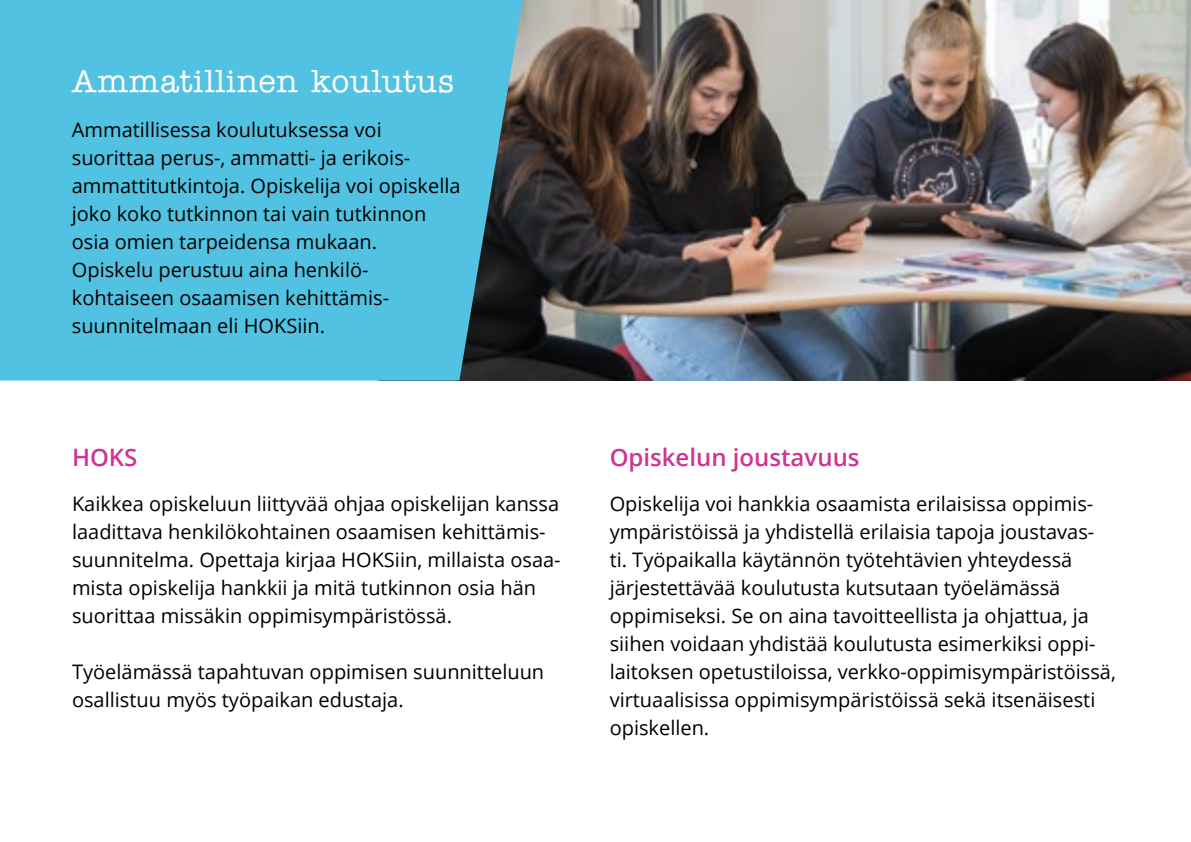
<style>
.page{position:relative;width:1191px;height:842px;background:#fff}
.page>*{position:absolute;margin:0;border:0;box-sizing:border-box;transform-origin:0 0}
.ammatillinen_koulutu{font:500 32px "American Typewriter ITC Pro";letter-spacing:.02em;color:#fff}
.Alaotsikko{font:600 24px "Open Sans";color:#cf3493}
.leipis{font:20px/28px "Open Sans";color:#000}
</style>
<div class="page">
<img style="left:523px;top:0;width:668px;height:381px">
<div style="left:0;top:0;width:523px;height:381px;background:#51c2e1"></div>
<p class="ammatillinen_koulutu" style="left:72px;top:61px;width:384px">Ammatillinen koulutus</p>
<p class="leipis" style="left:72px;top:115px;width:311px">Ammatillisessa koulutuksessa voi</p>
<p class="leipis" style="left:72px;top:143px;width:340px">suorittaa perus-, ammatti- ja erikois-</p>
<p class="leipis" style="left:72px;top:171px;width:390px">ammattitutkintoja. Opiskelija voi opiskella joko koko tutkinnon tai vain tutkinnon osia omien tarpeidensa mukaan.</p>
<p class="leipis" style="left:72px;top:255px;width:298px">Opiskelu perustuu aina henkilö-</p>
<p class="leipis" style="left:72px;top:283px;width:319px">kohtaiseen osaamisen kehittämis-</p>
<p class="leipis" style="left:72px;top:311px;width:255px">suunnitelmaan eli HOKSiin.</p>
<h2 class="Alaotsikko" style="left:72px;top:441px;width:67px">HOKS</h2>
<p class="leipis" style="left:72px;top:489px;width:490px">Kaikkea opiskeluun liittyvää ohjaa opiskelijan kanssa laadittava henkilökohtainen osaamisen kehittämis&shy;suunnitelma. Opettaja kirjaa HOKSiin, millaista osaa&shy;mista opiskelija hankkii ja mitä tutkinnon osia hän suorittaa missäkin oppimisympäristössä.</p>
<p class="leipis" style="left:72px;top:657px;width:474px">Työelämässä tapahtuvan oppimisen suunnitteluun osallistuu myös työpaikan edustaja.</p>
<h2 class="Alaotsikko" style="left:609px;top:441px;width:251px">Opiskelun joustavuus</h2>
<p class="leipis" style="left:609px;top:489px;width:508px">Opiskelija voi hankkia osaamista erilaisissa oppimis&shy;ympäristöissä ja yhdistellä erilaisia tapoja joustavas&shy;ti. Työpaikalla käytännön työtehtävien yhteydessä järjestettävää koulutusta kutsutaan työelämässä oppimiseksi. Se on aina tavoitteellista ja ohjattua, ja siihen voidaan yhdistää koulutusta esimerkiksi oppi&shy;laitoksen opetustiloissa, verkko-oppimisympäristöissä, virtuaalisissa oppimisympäristöissä sekä itsenäisesti opiskellen.</p>
</div>
